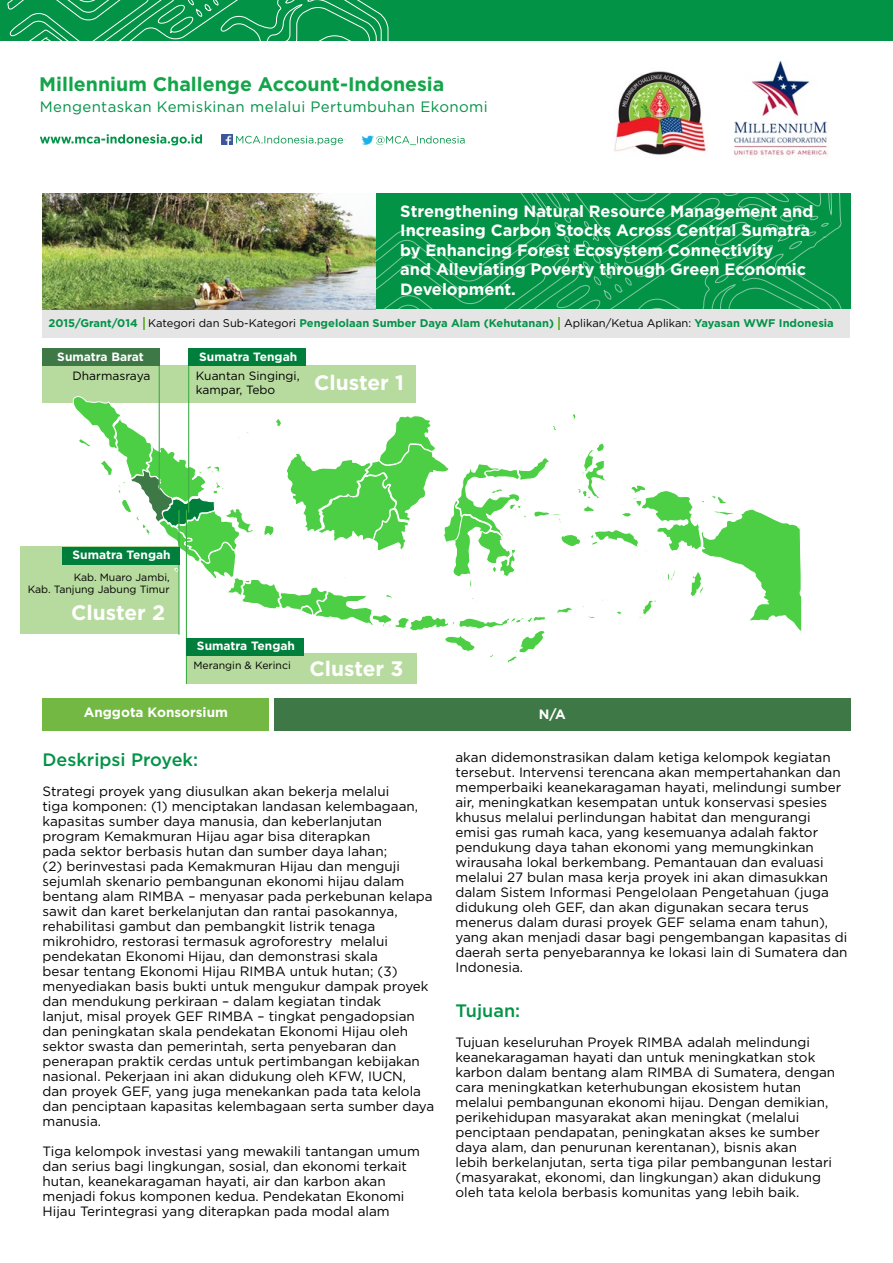
<style>
.page{position:relative;width:893px;height:1263px;background:#fff}
.page>*{position:absolute;margin:0;border:0;box-sizing:border-box;transform-origin:0 0}
.t1{font:700 20.85px "Gotham";color:#fff}
.t2{font:700 19.5px "Gotham";color:#14a44a}
.t3{font:500 18px "Gotham";color:#039347}
.t4{font:700 16.35px/19.6px "Gotham";color:#fff}
.t5{font:15px "Gotham";letter-spacing:.025em;color:#039347}
.t6{font:13.5px/15px "Gotham";color:#000}
.t7{font:700 13.5px "Gotham";color:#fff}
.t8{font:700 12px "Gotham";color:#fff}
.t9{font:12px/13.8px "Gotham";color:#000}
.t10{font:700 11.1px "Gotham";color:#039347}
.t11{font:10.5px/12.1px "Gotham";color:#000;text-align:right}
.s1{font-weight:400;color:#000}
</style>
<div class="page">
<div style="left:43px;top:309px;width:807px;height:29px;background:#e5e5e5"></div>
<img style="left:43px;top:194px;width:332px;height:115px">
<svg style="left:558px;top:318px;width:2px;height:12px"></svg>
<svg style="left:143px;top:318px;width:1px;height:12px"></svg>
<div style="left:0;top:0;width:893px;height:41px;background:#039347"></div>
<svg style="left:375px;top:194px;width:468px;height:115px;background:#129851"></svg>
<svg style="left:7px;top:0;width:382px;height:41px"></svg>
<svg style="left:376px;top:136px;width:89px;height:9px"></svg>
<svg style="left:40px;top:134px;width:162px;height:11px"></svg>
<svg style="left:222px;top:134px;width:121px;height:11px"></svg>
<img style="left:361px;top:135px;width:13px;height:10px">
<img style="left:614px;top:61px;width:214px;height:95px">
<div style="left:43px;top:365px;width:373px;height:37px;background:#b7da9e"></div>
<div style="left:21px;top:547px;width:158px;height:87px;background:#b7da9e"></div>
<div style="left:186px;top:654px;width:230px;height:30px;background:#b7da9e"></div>
<svg style="left:73px;top:396px;width:729px;height:268px"></svg>
<hr style="left:188px;top:349px;width:1px;height:164px;background:#41ad49">
<hr style="left:178px;top:510px;width:2px;height:125px;background:#41ad49">
<hr style="left:186px;top:510px;width:1px;height:174px;background:#41ad49">
<hr style="left:159px;top:349px;width:1px;height:141px;background:#41ad49">
<div style="left:189px;top:349px;width:117px;height:17px;background:#007e3b"></div>
<div style="left:62px;top:547px;width:117px;height:17px;background:#007e3b"></div>
<div style="left:186px;top:638px;width:118px;height:17px;background:#007e3b"></div>
<div style="left:43px;top:349px;width:117px;height:17px;background:#3f7847"></div>
<div style="left:43px;top:698px;width:226px;height:32px;background:#74b844"></div>
<div style="left:274px;top:698px;width:576px;height:32px;background:#3f7847"></div>
<h2 class="t2" style="left:39px;top:71px;width:407px">Millennium Challenge Account-Indonesia</h2>
<p class="t5" style="left:40px;top:97px;width:449px">Mengentaskan Kemiskinan melalui Pertumbuhan Ekonomi</p>
<p class="t4" style="left:400px;top:201px;width:415px">Strengthening Natural Resource Management and Increasing Carbon Stocks Across Central Sumatra by Enhancing Forest Ecosystem Connectivity<br>and Alleviating Poverty through Green Economic Development.</p>
<p class="t10" style="left:48px;top:316px;width:787px">2015/Grant/014 <span class="s1">Kategori dan Sub-Kategori</span> Pengelolaan Sumber Daya Alam (Kehutanan) <span class="s1">Aplikan/Ketua Aplikan:</span> Yayasan WWF Indonesia</p>
<p class="t8" style="left:57px;top:349px;width:88px">Sumatra Barat</p>
<p class="t8" style="left:199px;top:349px;width:100px">Sumatra Tengah</p>
<p class="t9" style="left:72px;top:369px;width:79px">Dharmasraya</p>
<h1 class="t1" style="left:314px;top:368px;width:91px">Cluster 1</h1>
<p class="t9" style="left:196px;top:369px;width:105px">Kuantan Singingi, kampar, Tebo</p>
<p class="t8" style="left:73px;top:547px;width:100px">Sumatra Tengah</p>
<p class="t11" style="left:28px;top:571px;width:143px">Kab. Muaro Jambi,<br>Kab. Tanjung Jabung Timur</p>
<h1 class="t1" style="left:71px;top:598px;width:96px">Cluster 2</h1>
<p class="t8" style="left:197px;top:638px;width:100px">Sumatra Tengah</p>
<p class="t11" style="left:193px;top:659px;width:99px">Merangin &amp; Kerinci</p>
<h1 class="t1" style="left:309px;top:655px;width:96px">Cluster 3</h1>
<p class="t7" style="left:84px;top:703px;width:146px">Anggota Konsorsium</p>
<p class="t7" style="left:539px;top:705px;width:28px">N/A</p>
<h3 class="t3" style="left:43px;top:747px;width:157px">Deskripsi Proyek:</h3>
<p class="t6" style="left:43px;top:783px;width:393px">Strategi proyek yang diusulkan akan bekerja melalui<br>tiga komponen: (1) menciptakan landasan kelembagaan, kapasitas sumber daya manusia, dan keberlanjutan program Kemakmuran Hijau agar bisa diterapkan<br>pada sektor berbasis hutan dan sumber daya lahan;<br>(2) berinvestasi pada Kemakmuran Hijau dan menguji sejumlah skenario pembangunan ekonomi hijau dalam bentang alam RIMBA – menyasar pada perkebunan kelapa sawit dan karet berkelanjutan dan rantai pasokannya, rehabilitasi gambut dan pembangkit listrik tenaga mikrohidro, restorasi termasuk agroforestry melalui pendekatan Ekonomi Hijau, dan demonstrasi skala<br>besar tentang Ekonomi Hijau RIMBA untuk hutan; (3) menyediakan basis bukti untuk mengukur dampak proyek dan mendukung perkiraan – dalam kegiatan tindak<br>lanjut, misal proyek GEF RIMBA – tingkat pengadopsian dan peningkatan skala pendekatan Ekonomi Hijau oleh sektor swasta dan pemerintah, serta penyebaran dan penerapan praktik cerdas untuk pertimbangan kebijakan nasional. Pekerjaan ini akan didukung oleh KFW, IUCN, dan proyek GEF, yang juga menekankan pada tata kelola dan penciptaan kapasitas kelembagaan serta sumber daya manusia.</p>
<p class="t6" style="left:43px;top:1143px;width:379px">Tiga kelompok investasi yang mewakili tantangan umum dan serius bagi lingkungan, sosial, dan ekonomi terkait hutan, keanekaragaman hayati, air dan karbon akan menjadi fokus komponen kedua. Pendekatan Ekonomi Hijau Terintegrasi yang diterapkan pada modal alam</p>
<p class="t6" style="left:455px;top:749px;width:393px">akan didemonstrasikan dalam ketiga kelompok kegiatan tersebut. Intervensi terencana akan mempertahankan dan memperbaiki keanekaragaman hayati, melindungi sumber air, meningkatkan kesempatan untuk konservasi spesies khusus melalui perlindungan habitat dan mengurangi emisi gas rumah kaca, yang kesemuanya adalah faktor pendukung daya tahan ekonomi yang memungkinkan wirausaha lokal berkembang. Pemantauan dan evaluasi melalui 27 bulan masa kerja proyek ini akan dimasukkan dalam Sistem Informasi Pengelolaan Pengetahuan (juga didukung oleh GEF, dan akan digunakan secara terus menerus dalam durasi proyek GEF selama enam tahun), yang akan menjadi dasar bagi pengembangan kapasitas di daerah serta penyebarannya ke lokasi lain di Sumatera dan Indonesia.</p>
<h3 class="t3" style="left:455px;top:999px;width:66px">Tujuan:</h3>
<p class="t6" style="left:455px;top:1034px;width:381px">Tujuan keseluruhan Proyek RIMBA adalah melindungi keanekaragaman hayati dan untuk meningkatkan stok karbon dalam bentang alam RIMBA di Sumatera, dengan cara meningkatkan keterhubungan ekosistem hutan melalui pembangunan ekonomi hijau. Dengan demikian, perikehidupan masyarakat akan meningkat (melalui penciptaan pendapatan, peningkatan akses ke sumber daya alam, dan penurunan kerentanan), bisnis akan<br>lebih berkelanjutan, serta tiga pilar pembangunan lestari (masyarakat, ekonomi, dan lingkungan) akan didukung oleh tata kelola berbasis komunitas yang lebih baik.</p>
</div>
